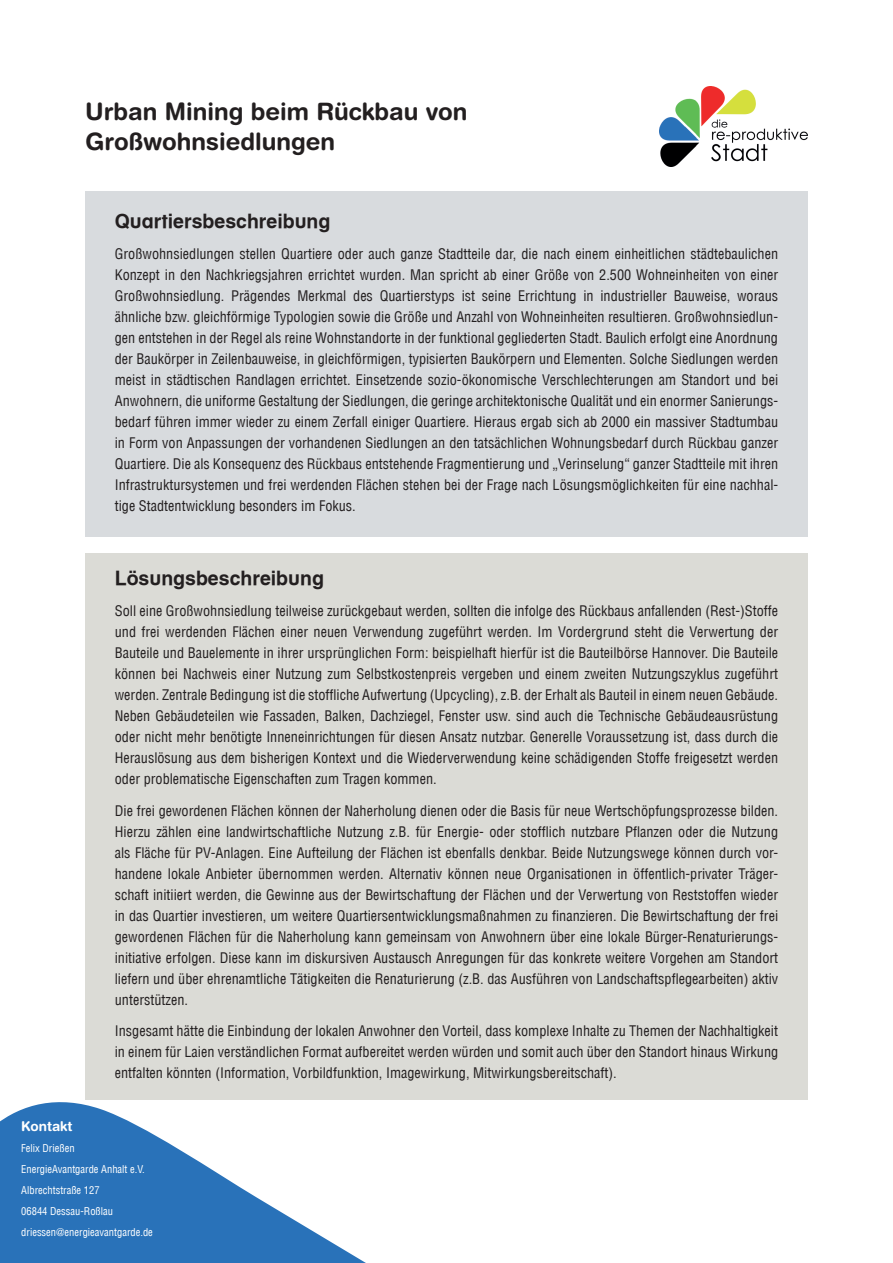
<style>
.page{position:relative;width:893px;height:1263px;background:#fff}
.page>*{position:absolute;margin:0;border:0;box-sizing:border-box;transform-origin:0 0}
._50_text{font:700 24px/30.8px "Helvetica Rounded";color:#231f20}
._50_text-2{font:700 19.5px "Helvetica Textbook LT";color:#231f20}
._50_text-3{font:condensed 14.25px/21px "Helvetica LT";color:#231f20;text-align:justify}
._50_text-4{font:700 13.5px "Helvetica Rounded";color:#fff}
._50_text-5{font:condensed 10.5px "Helvetica LT";color:#fff}
</style>
<div class="page">
<svg style="left:0;top:1099px;width:412px;height:164px;fill:#2972b9"></svg>
<div style="left:85px;top:553px;width:723px;height:546px;background:#dbdbd6"></div>
<img style="left:660px;top:86px;width:148px;height:80px">
<div style="left:85px;top:192px;width:723px;height:345px;background:#d8dbde"></div>
<p class="_50_text" style="left:85px;top:95px;width:384px">Urban Mining beim Rückbau von<br>Großwohnsiedlungen</p>
<p class="_50_text-2" style="left:115px;top:208px;width:217px">Quartiersbeschreibung</p>
<p class="_50_text-3" style="left:115px;top:243px;width:665px">Großwohnsiedlungen stellen Quartiere oder auch ganze Stadtteile dar, die nach einem einheitlichen städtebaulichen Konzept in den Nachkriegsjahren errichtet wurden. Man spricht ab einer Größe von 2.500 Wohneinheiten von einer Großwohnsiedlung. Prägendes Merkmal des Quartierstyps ist seine Errichtung in industrieller Bauweise, woraus ähnliche bzw. gleichförmige Typologien sowie die Größe und Anzahl von Wohneinheiten resultieren. Großwohnsiedlun&shy;gen entstehen in der Regel als reine Wohnstandorte in der funktional gegliederten Stadt. Baulich erfolgt eine Anordnung der Baukörper in Zeilenbauweise, in gleichförmigen, typisierten Baukörpern und Elementen. Solche Siedlungen werden meist in städtischen Randlagen errichtet. Einsetzende sozio-ökonomische Verschlechterungen am Standort und bei Anwohnern, die uniforme Gestaltung der Siedlungen, die geringe architektonische Qualität und ein enormer Sanierungs&shy;bedarf führen immer wieder zu einem Zerfall einiger Quartiere. Hieraus ergab sich ab 2000 ein massiver Stadtumbau in Form von Anpassungen der vorhandenen Siedlungen an den tatsächlichen Wohnungsbedarf durch Rückbau ganzer Quartiere. Die als Konsequenz des Rückbaus entstehende Fragmentierung und „Verinselung“ ganzer Stadtteile mit ihren Infrastruktursystemen und frei werdenden Flächen stehen bei der Frage nach Lösungsmöglichkeiten für eine nachhal&shy;tige Stadtentwicklung besonders im Fokus.</p>
<p class="_50_text-2" style="left:115px;top:565px;width:211px">Lösungsbeschreibung</p>
<p class="_50_text-3" style="left:115px;top:600px;width:665px">Soll eine Großwohnsiedlung teilweise zurückgebaut werden, sollten die infolge des Rückbaus anfallenden (Rest-)Stoffe und frei werdenden Flächen einer neuen Verwendung zugeführt werden. Im Vordergrund steht die Verwertung der Bauteile und Bauelemente in ihrer ursprünglichen Form: beispielhaft hierfür ist die Bauteilbörse Hannover. Die Bauteile können bei Nachweis einer Nutzung zum Selbstkostenpreis vergeben und einem zweiten Nutzungszyklus zugeführt werden. Zentrale Bedingung ist die stoffliche Aufwertung (Upcycling), z.B. der Erhalt als Bauteil in einem neuen Gebäude.<br>Neben Gebäudeteilen wie Fassaden, Balken, Dachziegel, Fenster usw. sind auch die Technische Gebäudeausrüstung oder nicht mehr benötigte Inneneinrichtungen für diesen Ansatz nutzbar. Generelle Voraussetzung ist, dass durch die Herauslösung aus dem bisherigen Kontext und die Wiederverwendung keine schädigenden Stoffe freigesetzt werden oder problematische Eigenschaften zum Tragen kommen.</p>
<p class="_50_text-3" style="left:115px;top:800px;width:665px">Die frei gewordenen Flächen können der Naherholung dienen oder die Basis für neue Wertschöpfungsprozesse bilden.<br>Hierzu zählen eine landwirtschaftliche Nutzung z.B. für Energie- oder stofflich nutzbare Pflanzen oder die Nutzung als Fläche für PV-Anlagen. Eine Aufteilung der Flächen ist ebenfalls denkbar. Beide Nutzungswege können durch vor&shy;handene lokale Anbieter übernommen werden. Alternativ können neue Organisationen in öffentlich-privater Träger&shy;schaft initiiert werden, die Gewinne aus der Bewirtschaftung der Flächen und der Verwertung von Reststoffen wieder in das Quartier investieren, um weitere Quartiersentwicklungsmaßnahmen zu finanzieren. Die Bewirtschaftung der frei gewordenen Flächen für die Naherholung kann gemeinsam von Anwohnern über eine lokale Bürger-Renaturierungs&shy;initiative erfolgen. Diese kann im diskursiven Austausch Anregungen für das konkrete weitere Vorgehen am Standort liefern und über ehrenamtliche Tätigkeiten die Renaturierung (z.B. das Ausführen von Landschaftspflegearbeiten) aktiv unterstützen.</p>
<p class="_50_text-3" style="left:115px;top:1020px;width:665px">Insgesamt hätte die Einbindung der lokalen Anwohner den Vorteil, dass komplexe Inhalte zu Themen der Nachhaltigkeit in einem für Laien verständlichen Format aufbereitet werden würden und somit auch über den Standort hinaus Wirkung entfalten könnten (Information, Vorbildfunktion, Imagewirkung, Mitwirkungsbereitschaft).</p>
<p class="_50_text-4" style="left:21px;top:1118px;width:53px">Kontakt</p>
<p class="_50_text-5" style="left:21px;top:1141px;width:55px">Felix Drießen</p>
<p class="_50_text-5" style="left:21px;top:1162px;width:125px">EnergieAvantgarde Anhalt e.V.</p>
<p class="_50_text-5" style="left:21px;top:1183px;width:80px">Albrechtstraße 127</p>
<p class="_50_text-5" style="left:21px;top:1204px;width:93px">06844 Dessau-Roßlau</p>
<p class="_50_text-5" style="left:21px;top:1225px;width:133px">driessen@energieavantgarde.de</p>
</div>
